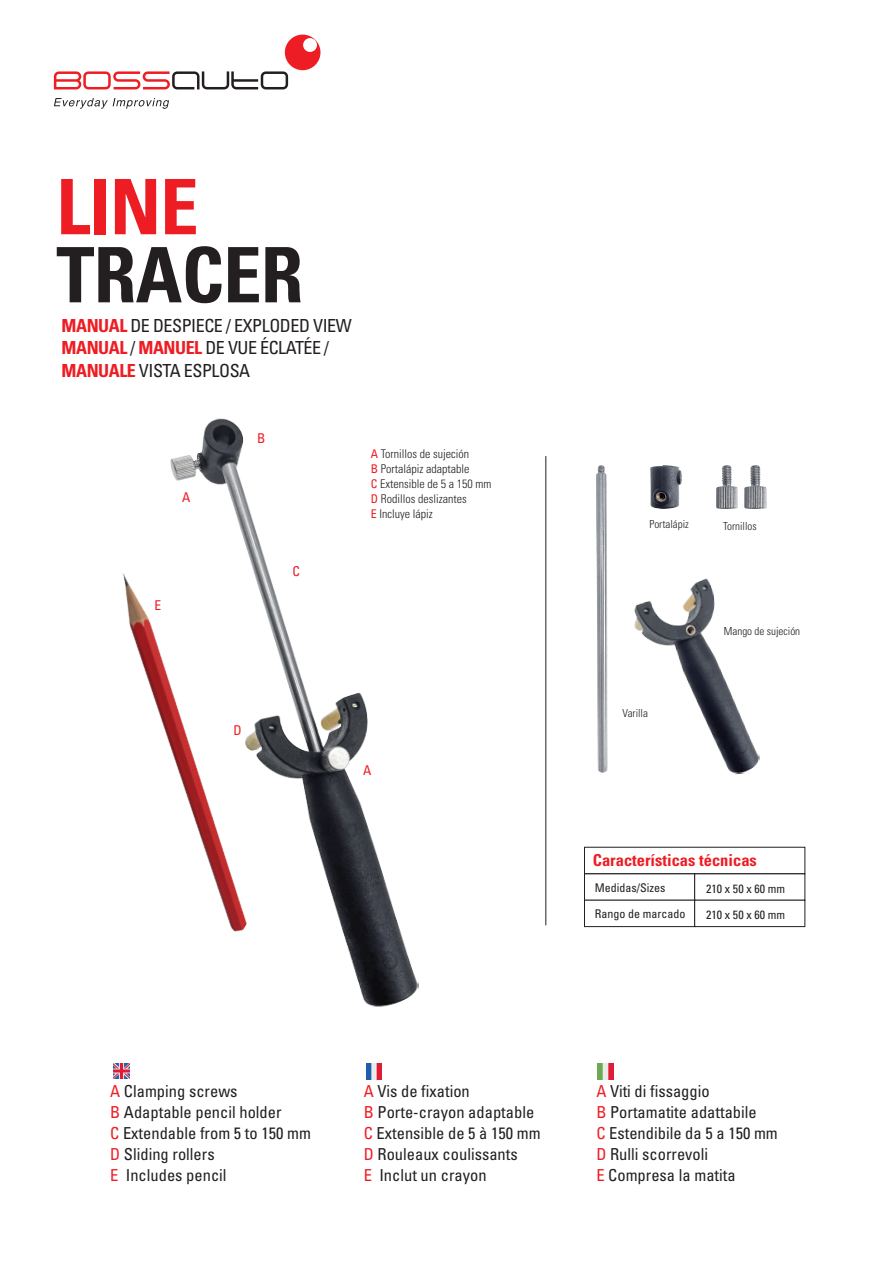
<style>
.page{position:relative;width:893px;height:1263px;background:#fff}
.page>*{position:absolute;margin:0;border:0;box-sizing:border-box;transform-origin:0 0}
.t1{font:700 condensed 76.5px "Univers";letter-spacing:-.01em;color:#231f20}
.t2{font:700 condensed 76.5px "Univers";color:#ee1d23}
.t3{font:condensed 18px/22.5px "Univers";letter-spacing:-.025em;color:#231f20}
.t4{font:condensed 16.5px/21px "Univers";color:#231f20}
.t5{font:700 condensed 16.5px "Univers";color:#ee1d23}
.t6{font:condensed 13.5px "Univers";color:#ee1d23}
.t7{font:300 condensed 12px/15px "Univers";color:#231f20}
.t8{font:condensed 12px "Univers";color:#231f20}
.t9{font:300 condensed 11.1px "Univers";color:#231f20}
.s1{font-weight:700;color:#ee1d23}
.s2{font-weight:400;color:#ee1d23}
.s3{color:#ee1d23}
</style>
<div class="page">
<svg style="left:54px;top:35px;width:266px;height:54px"></svg>
<svg style="left:54px;top:98px;width:115px;height:11px"></svg>
<img style="left:170px;top:418px;width:249px;height:589px">
<img style="left:122px;top:572px;width:245px;height:363px">
<img style="left:596px;top:465px;width:12px;height:308px">
<img style="left:651px;top:465px;width:30px;height:43px">
<img style="left:634px;top:578px;width:126px;height:197px">
<img style="left:716px;top:465px;width:22px;height:43px">
<img style="left:744px;top:465px;width:22px;height:43px">
<div style="left:584px;top:847px;width:221px;height:27px;border:1px solid #231f20"></div>
<div style="left:584px;top:873px;width:111px;height:28px;background:#fff;border:1px solid #231f20"></div>
<div style="left:694px;top:873px;width:111px;height:28px;background:#fff;border:1px solid #231f20"></div>
<div style="left:584px;top:900px;width:111px;height:27px;background:#fff;border:1px solid #231f20"></div>
<div style="left:694px;top:900px;width:111px;height:27px;background:#fff;border:1px solid #231f20"></div>
<hr style="left:546px;top:456px;width:1px;height:469px;background:#231f20">
<img style="left:366px;top:1064px;width:15px;height:15px">
<img style="left:598px;top:1064px;width:15px;height:15px">
<img style="left:114px;top:1063px;width:15px;height:16px">
<h1 class="t2" style="left:56px;top:160px;width:144px">LINE</h1>
<h1 class="t1" style="left:56px;top:228px;width:249px">TRACER</h1>
<p class="t3" style="left:62px;top:314px;width:292px"><span class="s1">MANUAL</span> DE DESPIECE / EXPLODED VIEW<br><span class="s1">MANUAL</span> / <span class="s1">MANUEL</span> DE VUE ÉCLATÉE /<br><span class="s1">MANUALE</span> VISTA ESPLOSA</p>
<p class="t6" style="left:182px;top:489px;width:10px">A</p>
<p class="t6" style="left:155px;top:597px;width:8px">E</p>
<p class="t6" style="left:257px;top:429px;width:10px">B</p>
<p class="t6" style="left:293px;top:562px;width:9px">C</p>
<p class="t6" style="left:234px;top:722px;width:10px">D</p>
<p class="t7" style="left:371px;top:446px;width:122px"><span class="s2">A</span> Tornillos de sujeción<br><span class="s2">B</span> Portalápiz adaptable<br><span class="s2">C</span> Extensible de 5 a 150 mm<br><span class="s2">D</span> Rodillos deslizantes<br><span class="s2">E</span> Incluye lápiz</p>
<p class="t6" style="left:363px;top:762px;width:10px">A</p>
<p class="t9" style="left:649px;top:518px;width:41px">Portalápiz</p>
<p class="t9" style="left:723px;top:519px;width:35px">Tornillos</p>
<p class="t9" style="left:623px;top:706px;width:27px">Varilla</p>
<p class="t9" style="left:724px;top:624px;width:78px">Mango de sujeción</p>
<p class="t5" style="left:593px;top:850px;width:166px">Características técnicas</p>
<p class="t8" style="left:595px;top:880px;width:72px">Medidas/Sizes</p>
<p class="t8" style="left:706px;top:881px;width:81px">210 x 50 x 60 mm</p>
<p class="t8" style="left:595px;top:906px;width:92px">Rango de marcado</p>
<p class="t8" style="left:706px;top:907px;width:81px">210 x 50 x 60 mm</p>
<p class="t4" style="left:110px;top:1080px;width:202px"><span class="s3">A</span> Clamping screws<br><span class="s3">B</span> Adaptable pencil holder<br><span class="s3">C</span> Extendable from 5 to 150 mm<br><span class="s3">D</span> Sliding rollers<br><span class="s3">E</span> Includes pencil</p>
<p class="t4" style="left:364px;top:1080px;width:178px"><span class="s3">A</span> Vis de fixation<br><span class="s3">B</span> Porte-crayon adaptable<br><span class="s3">C</span> Extensible de 5 à 150 mm<br><span class="s3">D</span> Rouleaux coulissants<br><span class="s3">E</span> Inclut un crayon</p>
<p class="t4" style="left:596px;top:1080px;width:183px"><span class="s3">A</span> Viti di fissaggio<br><span class="s3">B</span> Portamatite adattabile<br><span class="s3">C</span> Estendibile da 5 a 150 mm<br><span class="s3">D</span> Rulli scorrevoli<br><span class="s3">E</span> Compresa la matita</p>
</div>
